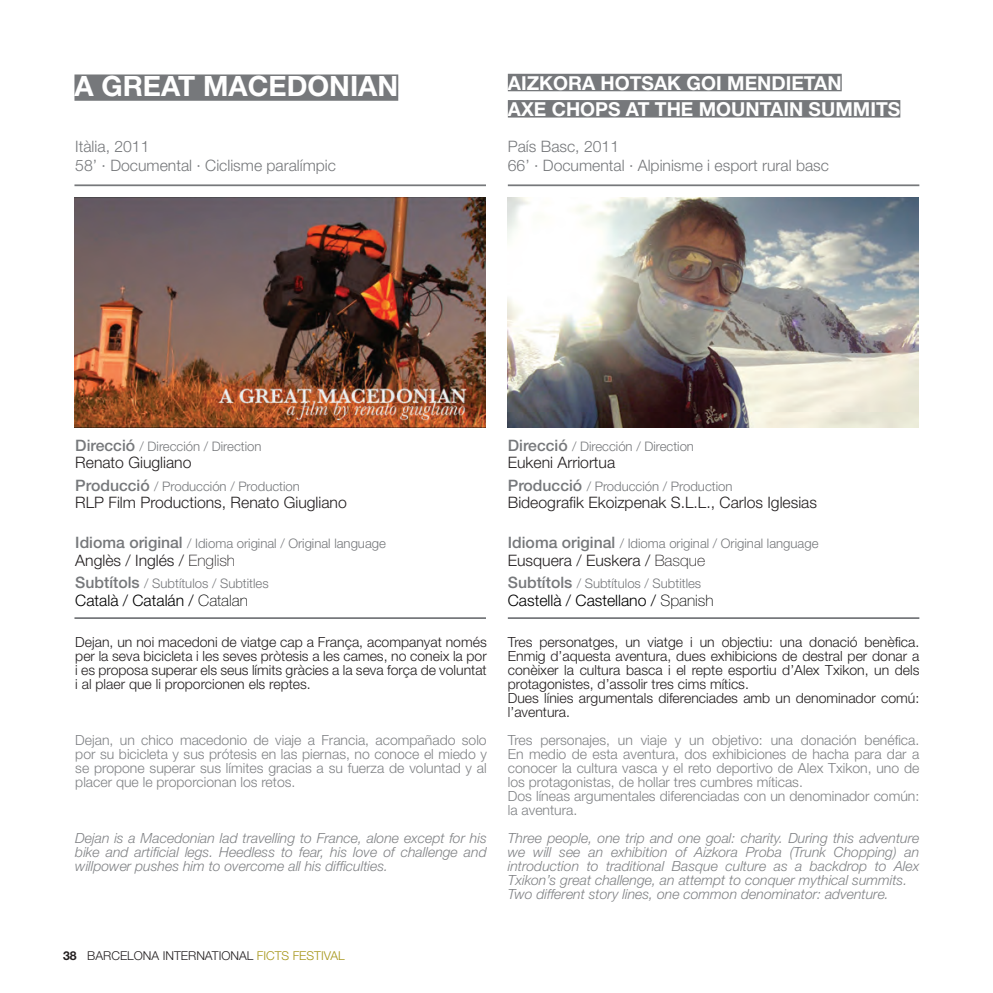
<style>
.page{position:relative;width:993px;height:993px;background:#fff}
.page>*{position:absolute;margin:0;border:0;box-sizing:border-box;transform-origin:0 0}
.t1{font:700 28px "Helvetica Neue";color:#fff}
.t2{font:700 19.25px/26.2px "Helvetica Neue";color:#fff}
.t3{font:300 15.75px "Helvetica Neue";color:#231f20}
.t4{font:300 15.75px/18.9px "Helvetica Neue";color:#76787b}
.t5{font:300 15.75px "Helvetica Neue";color:#000}
.t6{font:300 14px/14px "Helvetica Neue";color:#231f20;text-align:justify}
.t7{font:300 14px/14px "Helvetica Neue";color:#808285;text-align:justify}
.t8{font:italic 300 14px/14px "Helvetica Neue";color:#808285;text-align:justify}
.t9{font:300 13.12px "Helvetica Neue";color:#76787b}
.t10{font:300 12.25px "Helvetica Neue";color:#231f20}
.s1{font-weight:500;font-size:15.75px}
.s2{font-weight:100}
.s3{font-weight:700}
.s4{color:#a69619}
</style>
<div class="page">
<div style="left:74px;top:74px;width:324px;height:27px;background:#76787b"></div>
<img style="left:74px;top:197px;width:412px;height:230px">
<img style="left:507px;top:197px;width:411px;height:230px">
<hr style="left:74px;top:184px;width:412px;height:2px;background:#76787b">
<hr style="left:507px;top:184px;width:412px;height:2px;background:#76787b">
<hr style="left:74px;top:617px;width:412px;height:1px;background:#76787b">
<hr style="left:507px;top:617px;width:412px;height:1px;background:#76787b">
<div style="left:507px;top:74px;width:334px;height:17px;background:#76787b"></div>
<div style="left:507px;top:100px;width:393px;height:17px;background:#76787b"></div>
<p class="t1" style="left:74px;top:69px;width:325px">A GREAT MACEDONIAN</p>
<p class="t2" style="left:507px;top:69px;width:394px">AIZKORA HOTSAK GOI MENDIETAN<br>AXE CHOPS AT THE MOUNTAIN SUMMITS</p>
<p class="t4" style="left:75px;top:137px;width:262px">Itàlia, 2011<br>58’ · Documental · Ciclisme paralímpic</p>
<p class="t4" style="left:507px;top:137px;width:322px">País Basc, 2011<br>66’ · Documental · Alpinisme i esport rural basc</p>
<p class="t9" style="left:75px;top:438px;width:188px"><span class="s1">Direcció</span> / Dirección / Direction</p>
<p class="t3" style="left:75px;top:453px;width:118px">Renato Giugliano</p>
<p class="t9" style="left:75px;top:478px;width:226px"><span class="s1">Producció</span> / Producción / Production</p>
<p class="t3" style="left:75px;top:493px;width:273px">RLP Film Productions, Renato Giugliano</p>
<p class="t9" style="left:75px;top:535px;width:312px"><span class="s1">Idioma original</span> / Idioma original / Original language</p>
<p class="t3" style="left:75px;top:550px;width:161px">Anglès / Inglés / <span class="s2">English</span></p>
<p class="t9" style="left:75px;top:575px;width:195px"><span class="s1">Subtítols</span> / Subtítulos / Subtitles</p>
<p class="t5" style="left:75px;top:590px;width:174px">Català / Catalán / <span class="s2">Catalan</span></p>
<p class="t6" style="left:75px;top:634px;width:413px">Dejan, un noi macedoni de viatge cap a França, acompanyat només per la seva bicicleta i les seves pròtesis a les cames, no coneix la por i es proposa superar els seus límits gràcies a la seva força de voluntat i al plaer que li proporcionen els reptes.</p>
<p class="t7" style="left:75px;top:732px;width:413px">Dejan, un chico macedonio de viaje a Francia, acompañado solo por su bicicleta y sus prótesis en las piernas, no conoce el miedo y se propone superar sus límites gracias a su fuerza de voluntad y al placer que le proporcionan los retos.</p>
<p class="t8" style="left:75px;top:830px;width:413px">Dejan is a Macedonian lad travelling to France, alone except for his bike and artificial legs. Heedless to fear, his love of challenge and willpower pushes him to overcome all his difficulties.</p>
<p class="t10" style="left:63px;top:947px;width:283px"><span class="s3">38</span> BARCELONA INTERNATIONAL <span class="s4">FICTS FESTIVAL</span></p>
<p class="t9" style="left:507px;top:438px;width:188px"><span class="s1">Direcció</span> / Dirección / Direction</p>
<p class="t3" style="left:507px;top:453px;width:109px">Eukeni Arriortua</p>
<p class="t9" style="left:507px;top:478px;width:226px"><span class="s1">Producció</span> / Producción / Production</p>
<p class="t3" style="left:507px;top:493px;width:310px">Bideografik Ekoizpenak S.L.L., Carlos Iglesias</p>
<p class="t9" style="left:507px;top:535px;width:312px"><span class="s1">Idioma original</span> / Idioma original / Original language</p>
<p class="t3" style="left:507px;top:550px;width:199px">Eusquera / Euskera / <span class="s2">Basque</span></p>
<p class="t9" style="left:507px;top:575px;width:195px"><span class="s1">Subtítols</span> / Subtítulos / Subtitles</p>
<p class="t5" style="left:507px;top:590px;width:207px">Castellà / Castellano / <span class="s2">Spanish</span></p>
<p class="t6" style="left:507px;top:634px;width:413px;text-align:left">Tres personatges, un viatge i un objectiu: una donació benèfica.<br>Enmig d’aquesta aventura, dues exhibicions de destral per donar a conèixer la cultura basca i el repte esportiu d’Alex Txikon, un dels protagonistes, d’assolir tres cims mítics.<br>Dues línies argumentals diferenciades amb un denominador comú: l’aventura.</p>
<p class="t7" style="left:507px;top:732px;width:413px;text-align:left">Tres personajes, un viaje y un objetivo: una donación benéfica.<br>En medio de esta aventura, dos exhibiciones de hacha para dar a conocer la cultura vasca y el reto deportivo de Alex Txikon, uno de los protagonistas, de hollar tres cumbres míticas.<br>Dos líneas argumentales diferenciadas con un denominador común: la aventura.</p>
<p class="t8" style="left:507px;top:830px;width:413px;text-align:left">Three people, one trip and one goal: charity. During this adventure we will see an exhibition of Aizkora Proba (Trunk Chopping) an introduction to traditional Basque culture as a backdrop to Alex Txikon’s great challenge, an attempt to conquer mythical summits.<br>Two different story lines, one common denominator: adventure.</p>
</div>
